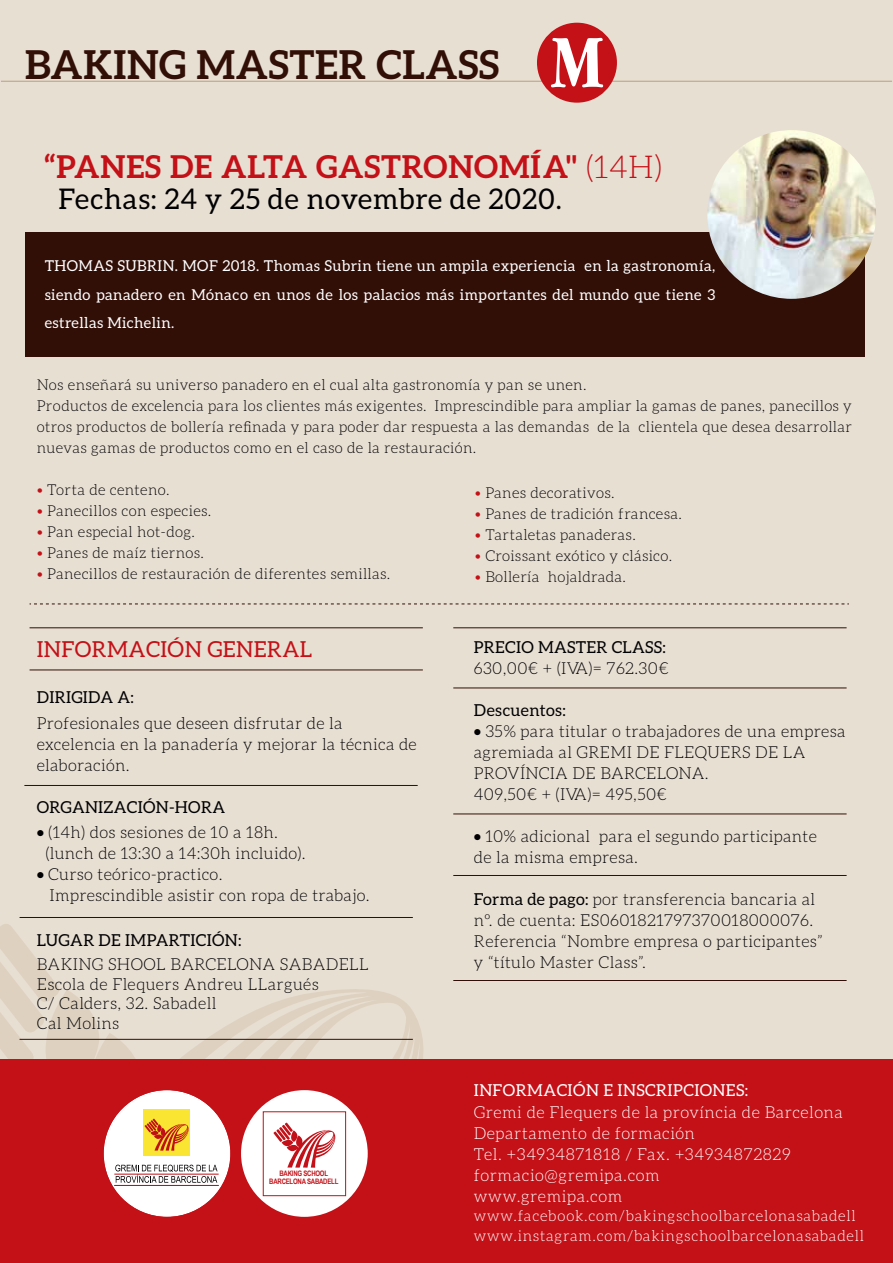
<style>
.page{position:relative;width:893px;height:1263px;background:#fff}
.page>*{position:absolute;margin:0;border:0;box-sizing:border-box;transform-origin:0 0}
.t1{font:700 39.75px "Aleo";letter-spacing:.015em;color:#310e06}
.t2{font:700 31.5px "Aleo";letter-spacing:.025em;color:#c41017}
.t3{font:28.5px "Aleo";letter-spacing:.03em;color:#010103}
.t4{font:22.05px "Aleo";letter-spacing:.02em;color:#c41017}
.t5{font:300 16.5px/21px "Aleo";letter-spacing:.02em;color:#010103}
.t6{font:300 16.5px/21px "Aleo";letter-spacing:.03em;color:#fff}
.t7{font:16.5px "Aleo";letter-spacing:.02em;color:#010103}
.t8{font:16.5px "Aleo";letter-spacing:.03em;color:#fff}
.t9{font:300 15px/21px "Aleo";letter-spacing:.02em;color:#010103}
.t10{font:15px/28.5px "Aleo";letter-spacing:.03em;color:#fff;text-align:justify}
.t11{font:300 15px/19.5px "Aleo";letter-spacing:.05em;color:#fff}
.t12{font:700 7.5px/7.9px "Arial Narrow";letter-spacing:-.03em;color:#c21118;text-align:center}
.s1{font-weight:300}
.s2{color:#c41017}
.s3{font-weight:400}
</style>
<div class="page">
<div style="left:0;top:0;width:893px;height:1089px;background:#e8dfd3"></div>
<svg style="left:0;top:924px;width:423px;height:135px"></svg>
<div style="left:0;top:1059px;width:893px;height:204px;background:#c41017"></div>
<div style="left:104px;top:1090px;width:126px;height:127px;background:#fff;border-radius:50%"></div>
<div style="left:241px;top:1090px;width:127px;height:127px;background:#fff;border-radius:50%"></div>
<div style="left:144px;top:1109px;width:46px;height:46px;background:#fae532"></div>
<svg style="left:145px;top:1118px;width:44px;height:33px"></svg>
<svg style="left:115px;top:1165px;width:103px;height:18px"></svg>
<hr style="left:114px;top:1174px;width:105px;height:1px;background:#c01017">
<hr style="left:114px;top:1185px;width:105px;height:1px;background:#c01017">
<div style="left:263px;top:1111px;width:83px;height:85px;border:1px solid #c21118"></div>
<svg style="left:273px;top:1122px;width:63px;height:46px"></svg>
<div style="left:25px;top:233px;width:839px;height:124px;background:#310e06"></div>
<hr style="left:1px;top:81px;width:891px;height:1px;background:#ba9f7c">
<img style="left:707px;top:130px;width:169px;height:169px;border-radius:84px">
<div style="left:537px;top:23px;width:80px;height:80px;background:#c41017;border-radius:50%"></div>
<svg style="left:551px;top:38px;width:52px;height:49px"></svg>
<svg style="left:30px;top:604px;width:819px;height:1px"></svg>
<hr style="left:30px;top:670px;width:393px;height:1px;background:#310e06">
<hr style="left:30px;top:627px;width:393px;height:1px;background:#310e06">
<hr style="left:453px;top:627px;width:394px;height:1px;background:#310e06">
<hr style="left:453px;top:688px;width:394px;height:1px;background:#310e06">
<hr style="left:453px;top:814px;width:394px;height:1px;background:#310e06">
<hr style="left:453px;top:875px;width:394px;height:1px;background:#310e06">
<hr style="left:453px;top:980px;width:394px;height:1px;background:#310e06">
<hr style="left:24px;top:785px;width:394px;height:1px;background:#310e06">
<hr style="left:20px;top:917px;width:393px;height:1px;background:#310e06">
<hr style="left:20px;top:1039px;width:393px;height:1px;background:#310e06">
<h1 class="t1" style="left:25px;top:41px;width:476px">BAKING MASTER CLASS</h1>
<h2 class="t2" style="left:45px;top:148px;width:619px">“PANES DE ALTA GASTRONOMÍA" <span class="s1">(14H)</span></h2>
<h3 class="t3" style="left:59px;top:183px;width:505px">Fechas: 24 y 25 de novembre de 2020.</h3>
<p class="t10" style="left:45px;top:252px;width:672px">THOMAS SUBRIN. MOF 2018. Thomas Subrin tiene un ampila experiencia en la gastronomía, siendo panadero en Mónaco en unos de los palacios más importantes del mundo que tiene 3 estrellas Michelin.</p>
<p class="t9" style="left:37px;top:374px;width:817px">Nos enseñará su universo panadero en el cual alta gastronomía y pan se unen.<br>Productos de excelencia para los clientes más exigentes. Imprescindible para ampliar la gamas de panes, panecillos y otros productos de bollería refinada y para poder dar respuesta a las demandas de la clientela que desea desarrollar nuevas gamas de productos como en el caso de la restauración.</p>
<p class="t9" style="left:37px;top:479px;width:134px"><span class="s2">•</span> Torta de centeno.</p>
<p class="t9" style="left:37px;top:500px;width:176px"><span class="s2">•</span> Panecillos con especies.</p>
<p class="t9" style="left:37px;top:521px;width:160px"><span class="s2">•</span> Pan especial hot-dog.</p>
<p class="t9" style="left:37px;top:542px;width:169px"><span class="s2">•</span> Panes de maíz tiernos.</p>
<p class="t9" style="left:37px;top:563px;width:355px"><span class="s2">•</span> Panecillos de restauración de diferentes semillas.</p>
<p class="t9" style="left:475px;top:482px;width:141px"><span class="s2">•</span> Panes decorativos.</p>
<p class="t9" style="left:475px;top:503px;width:209px"><span class="s2">•</span> Panes de tradición francesa.</p>
<p class="t9" style="left:475px;top:524px;width:163px"><span class="s2">•</span> Tartaletas panaderas.</p>
<p class="t9" style="left:475px;top:545px;width:199px"><span class="s2">•</span> Croissant exótico y clásico.</p>
<p class="t9" style="left:475px;top:566px;width:153px"><span class="s2">•</span> Bollería hojaldrada.</p>
<h3 class="t4" style="left:37px;top:636px;width:277px">INFORMACIÓN GENERAL</h3>
<p class="t7" style="left:37px;top:688px;width:99px">DIRIGIDA A:</p>
<p class="t5" style="left:37px;top:712px;width:382px">Profesionales que deseen disfrutar de la excelencia en la panadería y mejorar la técnica de elaboración.</p>
<p class="t7" style="left:37px;top:797px;width:190px">ORGANIZACIÓN-HORA</p>
<p class="t5" style="left:45px;top:822px;width:262px;text-indent:-9px"><span class="s3">•</span> (14h) dos sesiones de 10 a 18h. (lunch de 13:30 a 14:30h incluido).</p>
<p class="t5" style="left:50px;top:864px;width:322px;text-indent:-13px"><span class="s3">•</span> Curso teórico-practico.<br>Imprescindible asistir con ropa de trabajo.</p>
<p class="t7" style="left:37px;top:931px;width:206px">LUGAR DE IMPARTICIÓN:</p>
<p class="t5" style="left:37px;top:954px;width:334px;line-height:19.5px">BAKING SHOOL BARCELONA SABADELL<br>Escola de Flequers Andreu LLargués<br>C/ Calders, 32. Sabadell<br>Cal Molins</p>
<p class="t12" style="left:269px;top:1169px;width:71px">BAKING SCHOOL<br>BARCELONA SABADELL</p>
<p class="t7" style="left:474px;top:637px;width:194px">PRECIO MASTER CLASS:</p>
<p class="t5" style="left:474px;top:657px;width:196px">630,00€ + (IVA)= 762.30€</p>
<p class="t7" style="left:474px;top:700px;width:93px">Descuentos:</p>
<p class="t5" style="left:474px;top:720px;width:373px"><span class="s3">•</span> 35% para titular o trabajadores de una empresa agremiada al GREMI DE FLEQUERS DE LA PROVÍNCIA DE BARCELONA.<br>409,50€ + (IVA)= 495,50€</p>
<p class="t5" style="left:474px;top:825px;width:344px"><span class="s3">•</span> 10% adicional para el segundo participante de la misma empresa.</p>
<p class="t5" style="left:474px;top:888px;width:350px"><span class="s3">Forma de pago:</span> por transferencia bancaria al nº. de cuenta: ES0601821797370018000076.<br>Referencia “Nombre empresa o participantes” y “título Master Class”.</p>
<p class="t8" style="left:474px;top:1081px;width:276px">INFORMACIÓN E INSCRIPCIONES:</p>
<p class="t6" style="left:474px;top:1101px;width:371px">Gremi de Flequers de la província de Barcelona<br>Departamento de formación<br>Tel. +34934871818 / Fax. +34934872829 formacio@gremipa.com<br>www.gremipa.com</p>
<p class="t11" style="left:474px;top:1206px;width:391px">www.facebook.com/bakingschoolbarcelonasabadell www.instagram.com/bakingschoolbarcelonasabadell</p>
</div>
